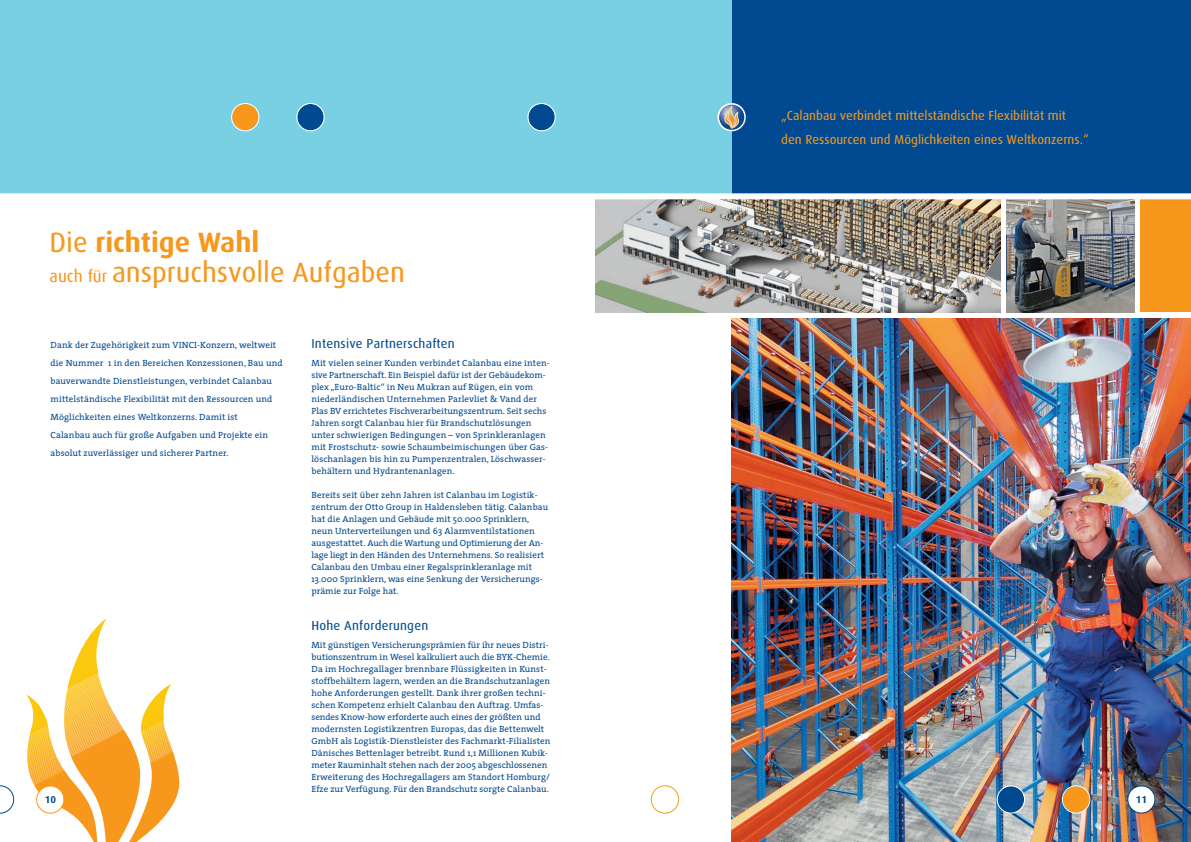
<style>
.page{position:relative;width:1191px;height:842px;background:#fff}
.page>*{position:absolute;margin:0;border:0;box-sizing:border-box;transform-origin:0 0}
.t1{font:28px "Dax 10";color:#f7981d}
.t2{font:700 28px "Dax";color:#f7981d}
.t3{font:13px/24px "Dax 10";color:#f7981d}
.t4{font:13px "Dax 10";letter-spacing:.015em;color:#014990}
.t5{font:700 10px "Dax";color:#014990}
.t6{font:9px/12px "The Serif";letter-spacing:.01em;color:#014990}
.s1{font-family:"Dax 10";font-weight:400}
.s2{font-size:17px}
</style>
<div class="page">
<div style="left:595px;top:0;width:596px;height:198px;background:#014990"></div>
<img style="left:731px;top:318px;width:460px;height:524px">
<div style="left:595px;top:0;width:136px;height:198px;background:#78d0e2"></div>
<div style="left:1140px;top:198px;width:51px;height:114px;background:#f7981d"></div>
<img style="left:1006px;top:199px;width:128px;height:113px">
<img style="left:595px;top:199px;width:405px;height:113px">
<svg style="left:1127px;top:785px;width:28px;height:29px"></svg>
<svg style="left:1062px;top:785px;width:28px;height:29px"></svg>
<svg style="left:996px;top:785px;width:29px;height:29px"></svg>
<svg style="left:651px;top:785px;width:28px;height:29px"></svg>
<div style="left:0;top:0;width:595px;height:198px;background:#78d0e2"></div>
<div style="left:0;top:193px;width:1191px;height:6px;background:#fff"></div>
<svg style="left:26px;top:619px;width:154px;height:223px"></svg>
<svg style="left:0;top:785px;width:14px;height:29px"></svg>
<svg style="left:527px;top:103px;width:29px;height:28px"></svg>
<svg style="left:296px;top:103px;width:29px;height:28px"></svg>
<svg style="left:231px;top:103px;width:28px;height:28px"></svg>
<svg style="left:717px;top:103px;width:29px;height:28px"></svg>
<img style="left:719px;top:105px;width:25px;height:25px;border-radius:50%">
<svg style="left:724px;top:106px;width:14px;height:23px"></svg>
<h1 class="t2" style="left:50px;top:230px;width:211px"><span class="s1">Die</span> richtige Wahl</h1>
<h1 class="t1" style="left:50px;top:260px;width:357px"><span class="s2">auch für</span> anspruchsvolle Aufgaben</h1>
<p class="t6" style="left:51px;top:337px;width:233px;line-height:18px">Dank der Zugehörigkeit zum VINCI-Konzern, weltweit die Nummer 1 in den Bereichen Konzessionen, Bau und bauverwandte Dienstleistungen, verbindet Calanbau mittelständische Flexibilität mit den Ressourcen und Möglichkeiten eines Weltkonzerns. Damit ist<br>Calanbau auch für große Aufgaben und Projekte ein absolut zuverlässiger und sicherer Partner.</p>
<h2 class="t4" style="left:311px;top:338px;width:145px">Intensive Partnerschaften</h2>
<p class="t6" style="left:311px;top:358px;width:240px">Mit vielen seiner Kunden verbindet Calanbau eine inten&shy;sive Partnerschaft. Ein Beispiel dafür ist der Gebäudekom&shy;plex „Euro-Baltic“ in Neu Mukran auf Rügen, ein vom niederländischen Unternehmen Parlevliet &amp; Vand der Plas BV errichtetes Fischverarbeitungszentrum. Seit sechs Jahren sorgt Calanbau hier für Brandschutzlösungen unter schwierigen Bedingungen – von Sprinkleranlagen mit Frostschutz- sowie Schaumbeimischungen über Gas&shy;löschanlagen bis hin zu Pumpenzentralen, Löschwasser&shy;behältern und Hydrantenanlagen.</p>
<p class="t6" style="left:311px;top:490px;width:238px">Bereits seit über zehn Jahren ist Calanbau im Logistik&shy;zentrum der Otto Group in Haldensleben tätig. Calanbau hat die Anlagen und Gebäude mit 50.000 Sprinklern, neun Unterverteilungen und 63 Alarmventilstationen ausgestattet. Auch die Wartung und Optimierung der An&shy;lage liegt in den Händen des Unternehmens. So realisiert Calanbau den Umbau einer Regalsprinkleranlage mit 13.000 Sprinklern, was eine Senkung der Versicherungs&shy;prämie zur Folge hat.</p>
<h2 class="t4" style="left:311px;top:620px;width:118px">Hohe Anforderungen</h2>
<p class="t6" style="left:311px;top:640px;width:240px">Mit günstigen Versicherungsprämien für ihr neues Distri&shy;butionszentrum in Wesel kalkuliert auch die BYK-Chemie.<br>Da im Hochregallager brennbare Flüssigkeiten in Kunst&shy;stoffbehältern lagern, werden an die Brandschutzanlagen hohe Anforderungen gestellt. Dank ihrer großen techni&shy;schen Kompetenz erhielt Calanbau den Auftrag. Umfas&shy;sendes Know-how erforderte auch eines der größten und modernsten Logistikzentren Europas, das die Bettenwelt GmbH als Logistik-Dienstleister des Fachmarkt-Filialisten Dänisches Bettenlager betreibt. Rund 1,1 Millionen Kubik&shy;meter Rauminhalt stehen nach der 2005 abgeschlossenen Erweiterung des Hochregallagers am Standort Homburg/ Efze zur Verfügung. Für den Brandschutz sorgte Calanbau.</p>
<p class="t5" style="left:45px;top:795px;width:13px">10</p>
<h2 class="t3" style="left:781px;top:104px;width:309px">„Calanbau verbindet mittelständische Flexibilität mit den Ressourcen und Möglichkeiten eines Weltkonzerns.“</h2>
<p class="t5" style="left:1136px;top:795px;width:13px">11</p>
</div>
